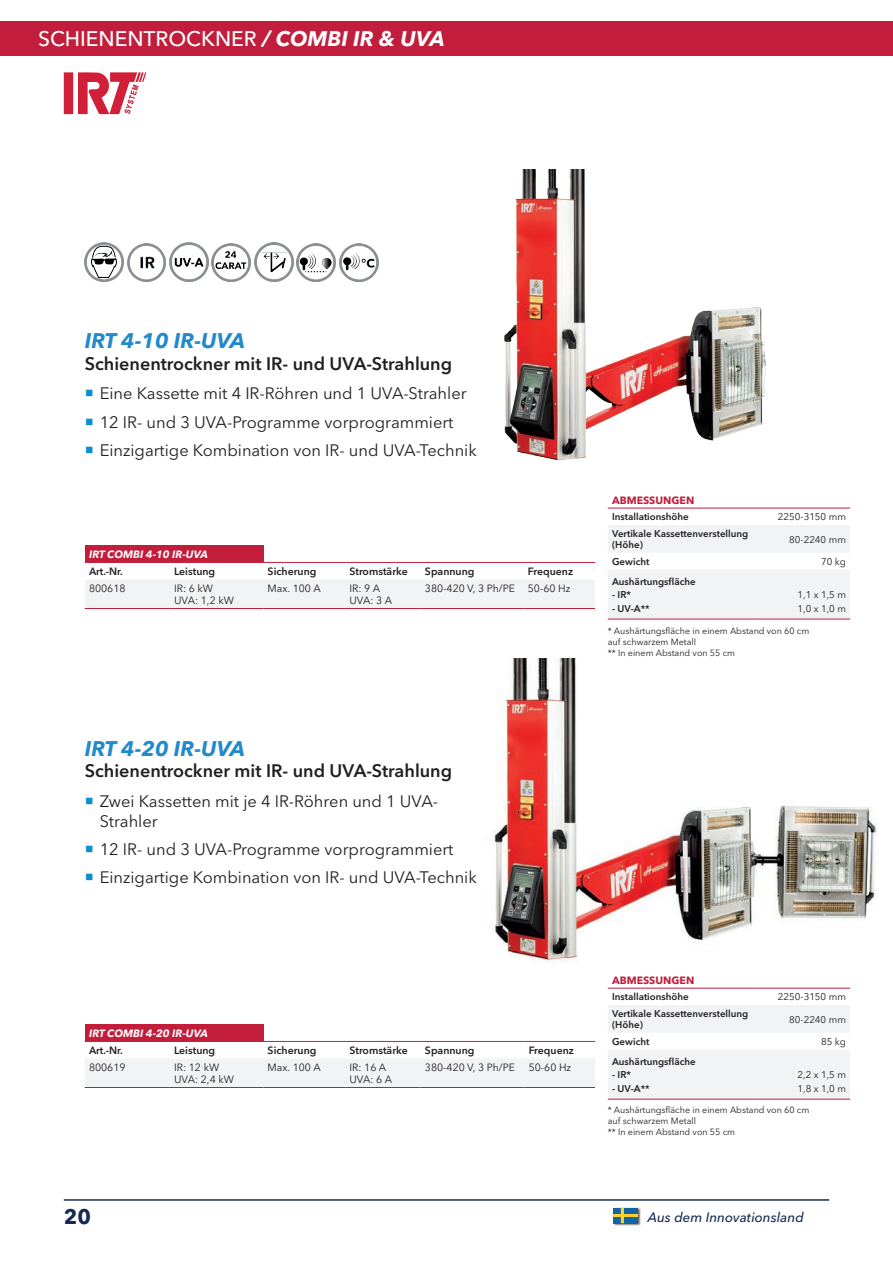
<style>
.page{position:relative;width:893px;height:1263px;background:#fff}
.page>*{position:absolute;margin:0;border:0;box-sizing:border-box;transform-origin:0 0}
.t1{font:500 21px "Avenir Next LT Pro";color:#fff}
.t2{font:italic 700 21px "Avenir Next LT Pro";color:#2289ca}
.t3{font:700 21px "Avenir Next LT Pro";color:#162b52}
.t4{font:600 18px "Avenir Next LT Pro";color:#231f20}
.t5{font:16.5px/28.3px "Avenir Next LT Pro";color:#231f20}
.t6{font:italic 500 13.5px "Avenir Next LT Pro";color:#162b52}
.t7{font:10.5px/12.6px "Avenir Next LT Pro";color:#231f20}
.t8{font:600 10.5px "Avenir Next LT Pro";color:#231f20}
.t9{font:italic 700 10.5px "Avenir Next LT Pro";color:#fff}
.t10{font:700 10.5px "Avenir Next LT Pro";color:#c21e3c}
.t11{font:600 9.75px/11.7px "Avenir Next LT Pro";color:#231f20}
.t12{font:9.75px/13.5px "Avenir Next LT Pro";color:#231f20}
.t13{font:9px/10.8px "Avenir Next LT Pro";color:#231f20}
.s1{font-weight:700;font-style:italic}
</style>
<div class="page">
<hr style="left:64px;top:1199px;width:765px;height:2px;background:#162b52">
<div style="left:0;top:21px;width:893px;height:34px;background:#c21e3c"></div>
<div style="left:613px;top:1207px;width:28px;height:19px;background:#231f20;opacity:.75"></div>
<div style="left:613px;top:1208px;width:24px;height:15px;background:#14649f"></div>
<hr style="left:621px;top:1208px;width:3px;height:15px;background:#fad02e">
<hr style="left:613px;top:1214px;width:24px;height:3px;background:#fad02e">
<div style="left:64px;top:72px;width:9px;height:42px;background:#d11e39"></div>
<svg style="left:78px;top:72px;width:68px;height:42px"></svg>
<img style="left:504px;top:170px;width:262px;height:291px">
<svg style="left:608px;top:525px;width:242px;height:94px"></svg>
<hr style="left:608px;top:508px;width:149px;height:1px;background:#c21e3c">
<hr style="left:757px;top:508px;width:93px;height:1px;background:#c21e3c">
<hr style="left:608px;top:619px;width:149px;height:1px;background:#c21e3c">
<hr style="left:757px;top:619px;width:93px;height:1px;background:#c21e3c">
<div style="left:85px;top:545px;width:178px;height:17px;background:#c21e3c"></div>
<div style="left:85px;top:580px;width:510px;height:28px;background:#f2f3f4"></div>
<hr style="left:85px;top:562px;width:85px;height:1px;background:#c21e3c">
<hr style="left:170px;top:562px;width:93px;height:1px;background:#c21e3c">
<hr style="left:263px;top:562px;width:82px;height:1px;background:#c21e3c">
<hr style="left:345px;top:562px;width:76px;height:1px;background:#c21e3c">
<hr style="left:421px;top:562px;width:103px;height:1px;background:#c21e3c">
<hr style="left:524px;top:562px;width:71px;height:1px;background:#c21e3c">
<hr style="left:85px;top:608px;width:85px;height:1px;background:#c21e3c">
<hr style="left:170px;top:608px;width:93px;height:1px;background:#c21e3c">
<hr style="left:263px;top:608px;width:82px;height:1px;background:#c21e3c">
<hr style="left:345px;top:608px;width:76px;height:1px;background:#c21e3c">
<hr style="left:421px;top:608px;width:103px;height:1px;background:#c21e3c">
<hr style="left:524px;top:608px;width:71px;height:1px;background:#c21e3c">
<img style="left:492px;top:659px;width:385px;height:304px">
<svg style="left:608px;top:1005px;width:242px;height:94px"></svg>
<hr style="left:608px;top:988px;width:149px;height:1px;background:#c21e3c">
<hr style="left:757px;top:988px;width:93px;height:1px;background:#c21e3c">
<hr style="left:608px;top:1099px;width:149px;height:1px;background:#c21e3c">
<hr style="left:757px;top:1099px;width:93px;height:1px;background:#c21e3c">
<div style="left:85px;top:1024px;width:178px;height:17px;background:#c21e3c"></div>
<div style="left:85px;top:1059px;width:510px;height:28px;background:#f2f3f4"></div>
<hr style="left:85px;top:1041px;width:85px;height:1px;background:#c21e3c">
<hr style="left:170px;top:1041px;width:93px;height:1px;background:#c21e3c">
<hr style="left:263px;top:1041px;width:82px;height:1px;background:#c21e3c">
<hr style="left:345px;top:1041px;width:76px;height:1px;background:#c21e3c">
<hr style="left:421px;top:1041px;width:103px;height:1px;background:#c21e3c">
<hr style="left:524px;top:1041px;width:71px;height:1px;background:#c21e3c">
<hr style="left:85px;top:1087px;width:85px;height:1px;background:#c21e3c">
<hr style="left:170px;top:1087px;width:93px;height:1px;background:#c21e3c">
<hr style="left:263px;top:1087px;width:82px;height:1px;background:#c21e3c">
<hr style="left:345px;top:1087px;width:76px;height:1px;background:#c21e3c">
<hr style="left:421px;top:1087px;width:103px;height:1px;background:#c21e3c">
<hr style="left:524px;top:1087px;width:71px;height:1px;background:#c21e3c">
<img style="left:340px;top:243px;width:39px;height:39px">
<img style="left:297px;top:243px;width:39px;height:39px">
<img style="left:127px;top:243px;width:39px;height:39px">
<img style="left:211px;top:243px;width:39px;height:39px">
<img style="left:169px;top:243px;width:39px;height:39px">
<img style="left:254px;top:243px;width:39px;height:38px">
<img style="left:85px;top:242px;width:39px;height:39px">
<p class="t1" style="left:38px;top:26px;width:408px">SCHIENENTROCKNER <span class="s1">/ COMBI IR &amp; UVA</span></p>
<p class="t2" style="left:85px;top:328px;width:162px">IRT 4-10 IR-UVA</p>
<p class="t4" style="left:85px;top:352px;width:369px">Schienentrockner mit IR- und UVA-Strahlung</p>
<p class="t5" style="left:100px;top:379px;width:379px">Eine Kassette mit 4 IR-Röhren und 1 UVA-Strahler<br>12 IR- und 3 UVA-Programme vorprogrammiert<br>Einzigartige Kombination von IR- und UVA-Technik</p>
<p class="t9" style="left:89px;top:548px;width:120px">IRT COMBI 4-10 IR-UVA</p>
<p class="t8" style="left:89px;top:565px;width:35px">Art.-Nr.</p>
<p class="t8" style="left:174px;top:565px;width:43px">Leistung</p>
<p class="t8" style="left:268px;top:565px;width:50px">Sicherung</p>
<p class="t8" style="left:349px;top:565px;width:60px">Stromstärke</p>
<p class="t8" style="left:425px;top:565px;width:51px">Spannung</p>
<p class="t8" style="left:528px;top:565px;width:47px">Frequenz</p>
<p class="t7" style="left:89px;top:582px;width:38px">800618</p>
<p class="t7" style="left:174px;top:582px;width:61px">IR: 6 kW<br>UVA: 1,2 kW</p>
<p class="t7" style="left:268px;top:582px;width:55px">Max. 100 A</p>
<p class="t7" style="left:349px;top:582px;width:44px">IR: 9 A<br>UVA: 3 A</p>
<p class="t7" style="left:425px;top:582px;width:147px">380-420 V, 3 Ph/PE 50-60 Hz</p>
<p class="t2" style="left:85px;top:736px;width:162px">IRT 4-20 IR-UVA</p>
<p class="t4" style="left:85px;top:760px;width:369px">Schienentrockner mit IR- und UVA-Strahlung</p>
<p class="t5" style="left:100px;top:791px;width:340px;line-height:19.8px">Zwei Kassetten mit je 4 IR-Röhren und 1 UVA-<br>Strahler</p>
<p class="t5" style="left:100px;top:835px;width:379px">12 IR- und 3 UVA-Programme vorprogrammiert<br>Einzigartige Kombination von IR- und UVA-Technik</p>
<p class="t10" style="left:612px;top:493px;width:84px">ABMESSUNGEN</p>
<p class="t11" style="left:612px;top:511px;width:78px">Installationshöhe</p>
<p class="t12" style="left:778px;top:510px;width:70px">2250-3150 mm</p>
<p class="t11" style="left:612px;top:527px;width:138px">Vertikale Kassettenverstellung (Höhe)</p>
<p class="t12" style="left:789px;top:532px;width:58px">80-2240 mm</p>
<p class="t11" style="left:612px;top:555px;width:39px">Gewicht</p>
<p class="t12" style="left:821px;top:555px;width:26px">70 kg</p>
<p class="t11" style="left:612px;top:575px;width:85px">Aushärtungsfläche</p>
<p class="t11" style="left:612px;top:589px;width:20px">- IR*</p>
<p class="t11" style="left:612px;top:602px;width:39px">- UV-A**</p>
<p class="t12" style="left:798px;top:588px;width:50px">1,1 x 1,5 m<br>1,0 x 1,0 m</p>
<p class="t13" style="left:608px;top:626px;width:203px">* Aushärtungsfläche in einem Abstand von 60 cm auf schwarzem Metall<br>** In einem Abstand von 55 cm</p>
<p class="t9" style="left:89px;top:1027px;width:120px">IRT COMBI 4-20 IR-UVA</p>
<p class="t8" style="left:89px;top:1043px;width:35px">Art.-Nr.</p>
<p class="t8" style="left:174px;top:1043px;width:43px">Leistung</p>
<p class="t8" style="left:268px;top:1043px;width:50px">Sicherung</p>
<p class="t8" style="left:349px;top:1043px;width:60px">Stromstärke</p>
<p class="t8" style="left:425px;top:1043px;width:51px">Spannung</p>
<p class="t8" style="left:529px;top:1043px;width:47px">Frequenz</p>
<p class="t7" style="left:89px;top:1061px;width:38px">800619</p>
<p class="t7" style="left:174px;top:1061px;width:61px">IR: 12 kW<br>UVA: 2,4 kW</p>
<p class="t7" style="left:268px;top:1061px;width:55px">Max. 100 A</p>
<p class="t7" style="left:349px;top:1061px;width:44px">IR: 16 A<br>UVA: 6 A</p>
<p class="t7" style="left:425px;top:1061px;width:92px">380-420 V, 3 Ph/PE</p>
<p class="t7" style="left:529px;top:1061px;width:44px">50-60 Hz</p>
<p class="t10" style="left:612px;top:973px;width:84px">ABMESSUNGEN</p>
<p class="t11" style="left:612px;top:991px;width:78px">Installationshöhe</p>
<p class="t12" style="left:778px;top:990px;width:70px">2250-3150 mm</p>
<p class="t11" style="left:612px;top:1007px;width:138px">Vertikale Kassettenverstellung (Höhe)</p>
<p class="t12" style="left:789px;top:1012px;width:58px">80-2240 mm</p>
<p class="t11" style="left:612px;top:1035px;width:39px">Gewicht</p>
<p class="t12" style="left:821px;top:1035px;width:26px">85 kg</p>
<p class="t11" style="left:612px;top:1055px;width:85px">Aushärtungsfläche</p>
<p class="t11" style="left:612px;top:1069px;width:20px">- IR*</p>
<p class="t11" style="left:612px;top:1082px;width:39px">- UV-A**</p>
<p class="t12" style="left:798px;top:1068px;width:50px">2,2 x 1,5 m<br>1,8 x 1,0 m</p>
<p class="t13" style="left:608px;top:1105px;width:203px">* Aushärtungsfläche in einem Abstand von 60 cm auf schwarzem Metall<br>** In einem Abstand von 55 cm</p>
<p class="t3" style="left:64px;top:1204px;width:29px">20</p>
<p class="t6" style="left:648px;top:1209px;width:157px">Aus dem Innovationsland</p>
</div>
